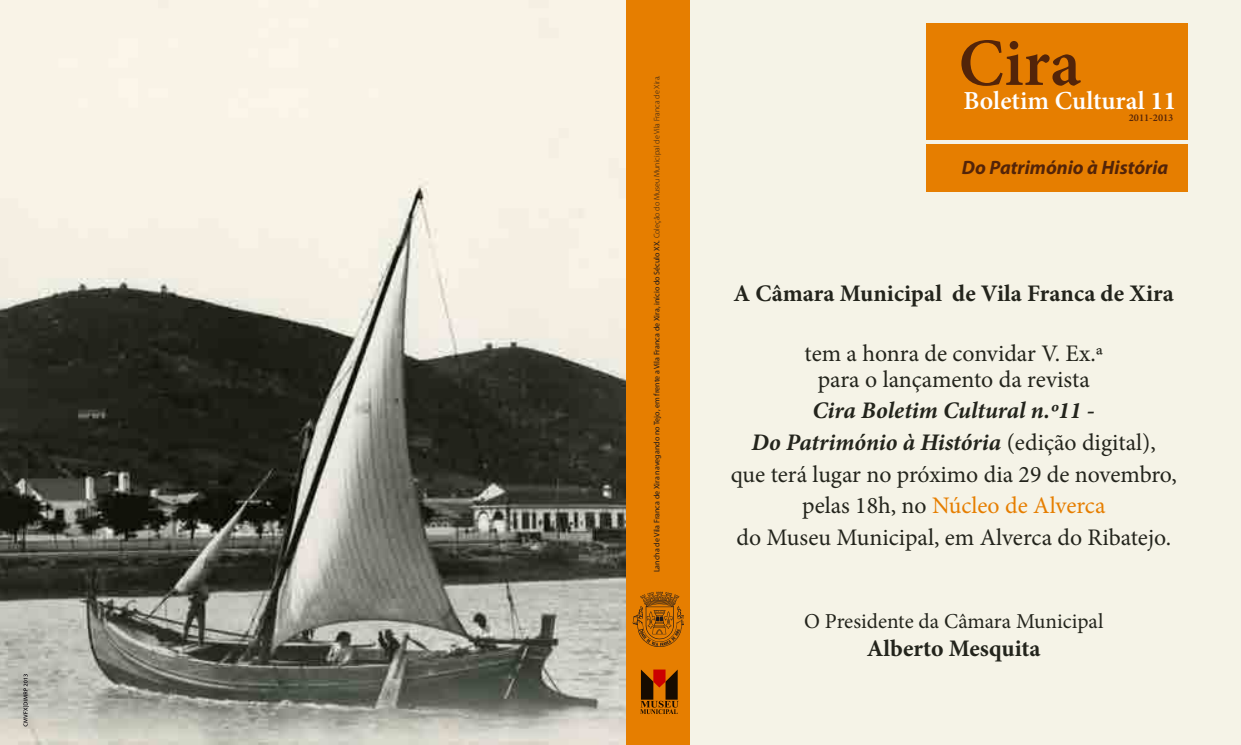
<style>
.page{position:relative;width:1241px;height:745px;background:#fff}
.page>*{position:absolute;margin:0;border:0;box-sizing:border-box;transform-origin:0 0}
.t1{font:600 67.5px "Minion Pro";color:#532409}
.t2{font:600 26px "Minion Pro";color:#fff}
.t3{font:23.75px/31.6px "Minion Pro";color:#23241c;text-align:center}
.t4{font:700 23.75px "Minion Pro";color:#23241c}
.t5{font:21.25px "Minion Pro";color:#23241c}
.t6{font:italic 700 19.38px "Myriad Pro";color:#532409}
.t7{font:600 10.38px "Minion Pro";color:#532409}
.t8{font:8px "Myriad Pro";color:#1a171c}
.s1{font-weight:300}
.s2{font-weight:700}
.s3{font-weight:700;font-style:italic}
.s4{color:#e67e00}
</style>
<div class="page">
<div style="left:680px;top:0;width:560px;height:744px;background:#f5f3e7"></div>
<img style="left:0;top:0;width:625px;height:744px">
<div style="left:925px;top:24px;width:262px;height:114px;background:#e67e00"></div>
<div style="left:925px;top:143px;width:262px;height:48px;background:#e67e00"></div>
<div style="left:925px;top:124px;width:262px;height:15px;background:#e67e00"></div>
<div style="left:625px;top:0;width:64px;height:744px;background:#e67e00"></div>
<svg style="left:632px;top:591px;width:51px;height:56px"></svg>
<svg style="left:640px;top:669px;width:38px;height:44px"></svg>
<svg style="left:23px;top:673px;width:6px;height:53px"></svg>
<p class="t8" style="left:652px;top:572px;width:498px;rotate:-90deg">Lancha de Vila Franca de Xira navegando no Tejo, em frente a Vila Franca de Xira, início do Século XX. <span class="s1">Coleção do Museu Municipal de Vila Franca de Xira.</span></p>
<h1 class="t1" style="left:958px;top:17px;width:124px">Cira</h1>
<p class="t2" style="left:963px;top:82px;width:214px">Boletim Cultural <span class="s2">11</span></p>
<p class="t7" style="left:1128px;top:110px;width:46px">2011‑2013</p>
<p class="t6" style="left:961px;top:155px;width:208px">Do Património à História</p>
<p class="t4" style="left:733px;top:276px;width:442px">A Câmara Municipal de Vila Franca de Xira</p>
<p class="t3" style="left:804px;top:340px;width:300px;line-height:26.2px">tem a honra de convidar V. Ex.ª para o lançamento da revista</p>
<p class="t3" style="left:730px;top:395px;width:447px"><span class="s3">Cira Boletim Cultural n.º11 -<br>Do Património à História</span> (edição digital),<br>que terá lugar no próximo dia 29 de novembro, pelas 18h, no <span class="s4">Núcleo de Alverca<br></span>do Museu Municipal, em Alverca do Ribatejo.</p>
<p class="t5" style="left:804px;top:607px;width:301px">O Presidente da Câmara Municipal</p>
<p class="t4" style="left:866px;top:631px;width:175px">Alberto Mesquita</p>
</div>
